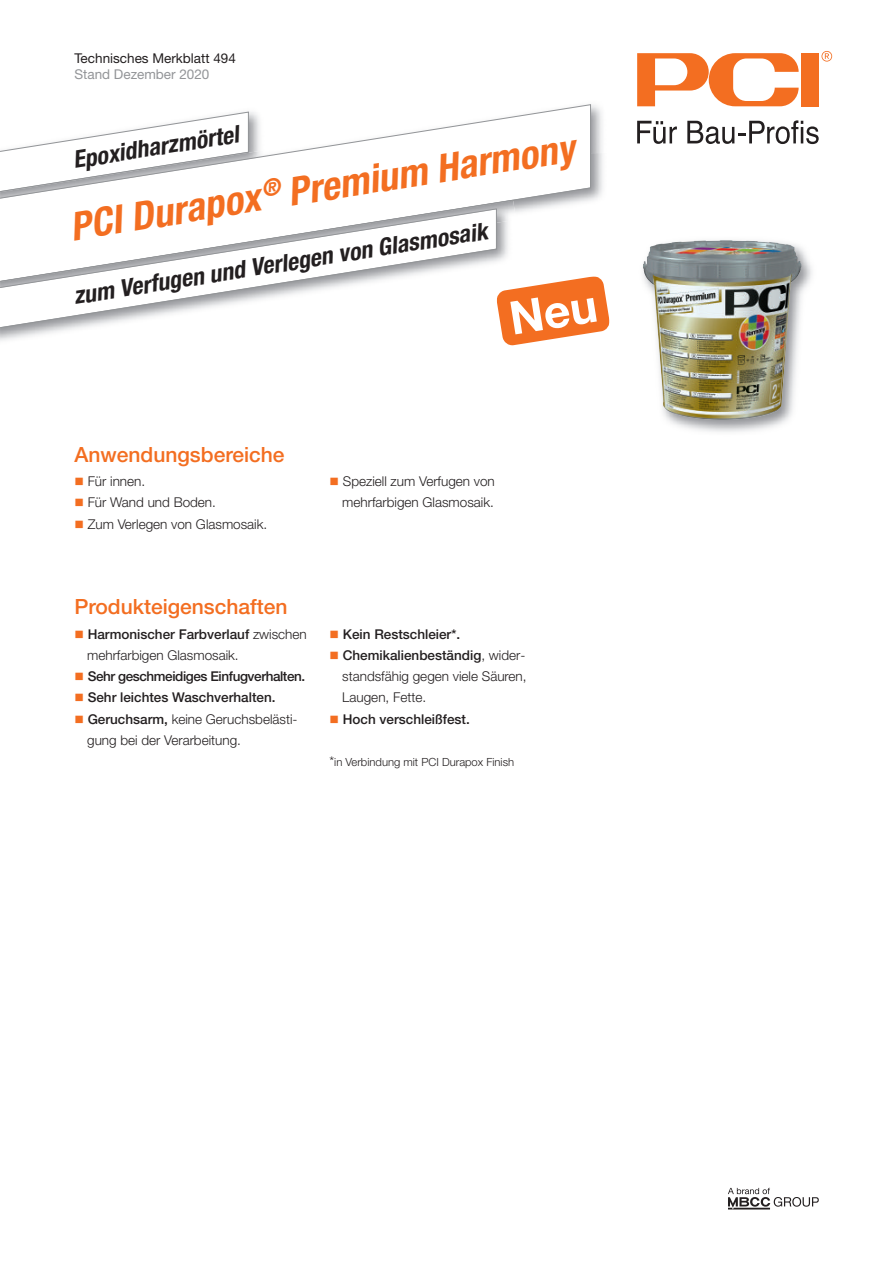
<style>
.page{position:relative;width:893px;height:1263px;background:#fff}
.page>*{position:absolute;margin:0;border:0;box-sizing:border-box;transform-origin:0 0}
.t1{font:italic 700 condensed 39.3px "Helvetica Neue LT Pro";color:#f36e21}
.t2{font:italic 700 condensed 24px "Helvetica Neue LT Pro";color:#231f20}
.t3{font:500 21px "Helvetica Neue LT Pro";color:#f36e21}
.t4{font:300 13.5px/21.3px "Helvetica Neue LT Pro";color:#231f20}
.t5{font:500 13.5px "Helvetica Neue LT Pro";color:#231f20}
.t6{font:500 13.5px "Helvetica Neue LT Pro";letter-spacing:-.03em;color:#231f20}
.t7{font:13.5px "Helvetica Neue LT Pro";color:#231f20}
.t8{font:13.5px "Helvetica Neue LT Pro";color:#939598}
.t9{font:300 11.25px "Helvetica Neue LT Pro";color:#231f20}
.s1{color:#f36e21}
.s2{font-weight:500}
.s3{font-size:13.5px}
</style>
<div class="page">
<div style="left:801px;top:53px;width:18px;height:53px;background:#f36e21"></div>
<svg style="left:637px;top:53px;width:162px;height:53px"></svg>
<svg style="left:821px;top:51px;width:11px;height:11px"></svg>
<svg style="left:637px;top:121px;width:40px;height:23px"></svg>
<svg style="left:687px;top:120px;width:132px;height:24px"></svg>
<img style="left:591px;top:153px;width:12px;height:48px">
<img style="left:591px;top:104px;width:11px;height:49px">
<svg style="left:1px;top:104px;width:590px;height:109px"></svg>
<img style="left:609px;top:248px;width:203px;height:184px">
<img style="left:643px;top:240px;width:158px;height:180px">
<img style="left:1px;top:200px;width:512px;height:64px">
<svg style="left:1px;top:208px;width:496px;height:122px"></svg>
<svg style="left:728px;top:1187px;width:91px;height:23px"></svg>
<svg style="left:497px;top:276px;width:112px;height:70px"></svg>
<p class="t7" style="left:74px;top:53px;width:163px">Technisches Merkblatt 494</p>
<p class="t8" style="left:74px;top:69px;width:137px">Stand Dezember 2020</p>
<h2 class="t2" style="left:72px;top:151px;width:169px;rotate:-9deg">Epoxidharzmörtel</h2>
<h1 class="t1" style="left:68px;top:213px;width:511px;rotate:-9deg">PCI Durapox<sup>®</sup> Premium Harmony</h1>
<h2 class="t2" style="left:72px;top:287px;width:420px;rotate:-9deg">zum Verfugen und Verlegen von Glasmosaik</h2>
<h3 class="t3" style="left:74px;top:446px;width:212px">Anwendungsbereiche</h3>
<p class="t4" style="left:74px;top:472px;width:72px"><span class="s1">■</span> Für innen.</p>
<p class="t4" style="left:74px;top:493px;width:143px"><span class="s1">■</span> Für Wand und Boden.</p>
<p class="t4" style="left:74px;top:514px;width:194px"><span class="s1">■</span> Zum Verlegen von Glasmosaik.</p>
<p class="t4" style="left:330px;top:472px;width:167px;text-align:right"><span class="s1">■</span> Speziell zum Verfugen von mehrfarbigen Glasmosaik.</p>
<h3 class="t3" style="left:74px;top:599px;width:215px">Produkteigenschaften</h3>
<p class="t4" style="left:87px;top:624px;width:221px;text-indent:-13px"><span class="s1">■</span> <span class="s2">Harmonischer Farbverlauf</span> zwischen mehrfarbigen Glasmosaik.</p>
<p class="t6" style="left:74px;top:671px;width:232px"><span class="s1">■</span> Sehr geschmeidiges Einfugverhalten.</p>
<p class="t5" style="left:74px;top:693px;width:203px"><span class="s1">■</span> Sehr leichtes Waschverhalten.</p>
<p class="t4" style="left:87px;top:709px;width:212px;text-indent:-13px"><span class="s1">■</span> <span class="s2">Geruchsarm,</span> keine Geruchsbelästi&shy;gung bei der Verarbeitung.</p>
<p class="t5" style="left:330px;top:629px;width:132px"><span class="s1">■</span> Kein Restschleier*.</p>
<p class="t4" style="left:342px;top:646px;width:186px;text-align:justify;text-indent:-13px"><span class="s1">■</span> <span class="s2">Chemikalienbeständig</span>, wider&shy;standsfähig gegen viele Säuren, Laugen, Fette.</p>
<p class="t5" style="left:330px;top:714px;width:142px"><span class="s1">■</span> Hoch verschleißfest.</p>
<p class="t9" style="left:330px;top:758px;width:186px"><span class="s3">*</span>in Verbindung mit PCI Durapox Finish</p>
</div>
